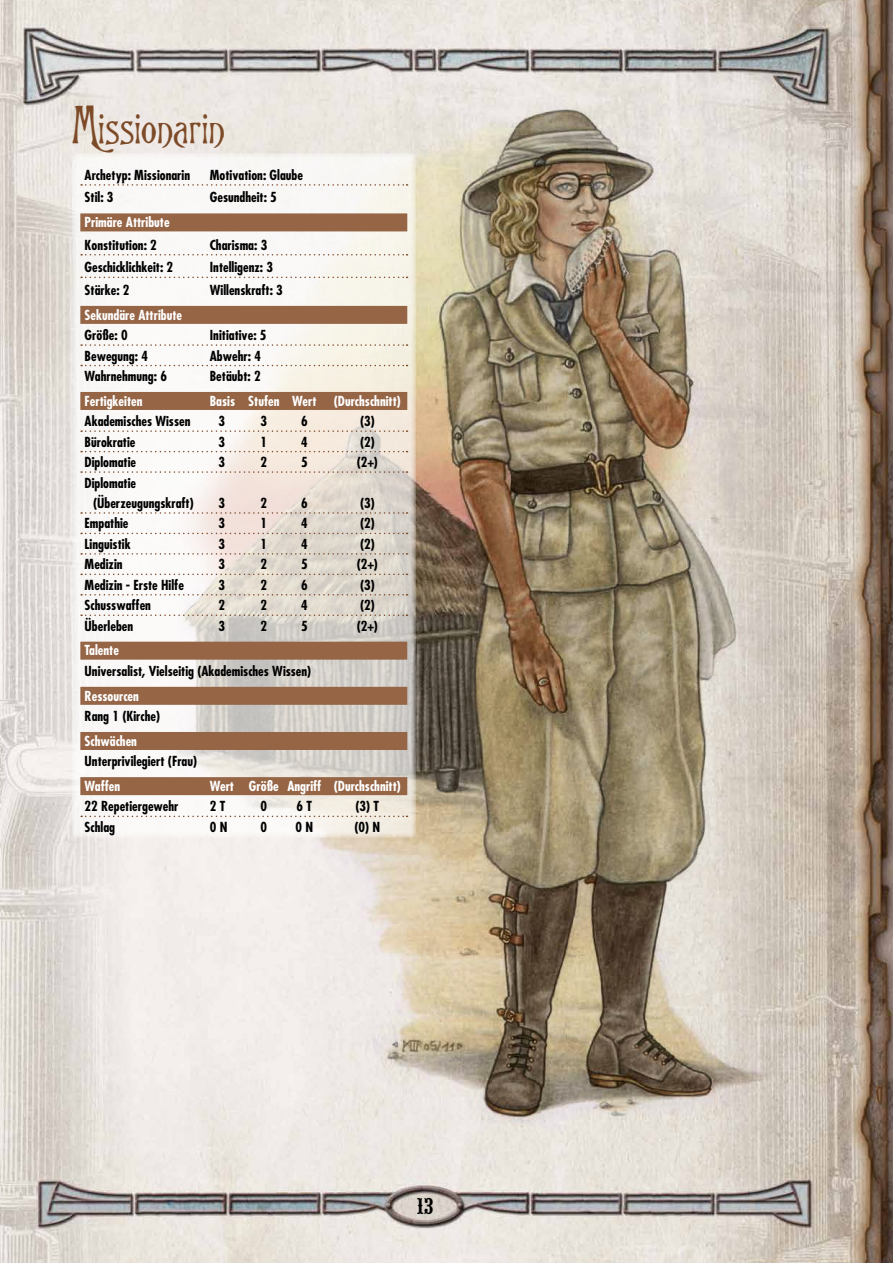
<style>
.page{position:relative;width:893px;height:1263px;background:#fff}
.page>*{position:absolute;margin:0;border:0;box-sizing:border-box;transform-origin:0 0}
.t1{font:45px "Goodfellow";color:#7d4a27}
.t2{font:24px "URW Wood Typ D";color:#000}
.t3{font:700 condensed 13.5px/20.4px "Futura";color:#000}
.t4{font:700 condensed 13.5px "Futura";color:#fff}
</style>
<div class="page">
<img style="left:0;top:0;width:893px;height:1263px">
<img style="left:107px;top:43px;width:688px;height:1134px">
<svg style="left:72px;top:153px;width:344px;height:685px;fill:#f8f5f2"></svg>
<svg style="left:81px;top:184px;width:327px;height:2px"></svg>
<div style="left:80px;top:213px;width:327px;height:18px;background:#956546"></div>
<svg style="left:81px;top:254px;width:327px;height:1px"></svg>
<svg style="left:81px;top:277px;width:327px;height:1px"></svg>
<div style="left:80px;top:306px;width:327px;height:18px;background:#956546"></div>
<svg style="left:81px;top:344px;width:327px;height:2px"></svg>
<svg style="left:81px;top:365px;width:327px;height:1px"></svg>
<div style="left:80px;top:392px;width:327px;height:18px;background:#956546"></div>
<svg style="left:81px;top:430px;width:327px;height:2px"></svg>
<svg style="left:81px;top:451px;width:327px;height:1px"></svg>
<svg style="left:81px;top:471px;width:327px;height:2px"></svg>
<svg style="left:81px;top:512px;width:327px;height:2px"></svg>
<svg style="left:81px;top:533px;width:327px;height:1px"></svg>
<svg style="left:81px;top:553px;width:327px;height:2px"></svg>
<svg style="left:81px;top:574px;width:327px;height:1px"></svg>
<svg style="left:81px;top:594px;width:327px;height:1px"></svg>
<svg style="left:81px;top:614px;width:327px;height:2px"></svg>
<div style="left:80px;top:642px;width:327px;height:18px;background:#956546"></div>
<div style="left:80px;top:687px;width:327px;height:18px;background:#956546"></div>
<div style="left:80px;top:732px;width:327px;height:18px;background:#956546"></div>
<div style="left:80px;top:777px;width:327px;height:18px;background:#956546"></div>
<svg style="left:81px;top:815px;width:327px;height:2px"></svg>
<h1 class="t1" style="left:72px;top:95px;width:155px">Missionarin</h1>
<p class="t3" style="left:85px;top:165px;width:107px">Archetyp: Missionarin</p>
<p class="t3" style="left:210px;top:165px;width:95px">Motivation: Glaube</p>
<p class="t3" style="left:85px;top:187px;width:30px">Stil: 3</p>
<p class="t3" style="left:210px;top:187px;width:69px">Gesundheit: 5</p>
<p class="t4" style="left:85px;top:213px;width:87px">Primäre Attribute</p>
<p class="t3" style="left:85px;top:234px;width:74px">Konstitution: 2</p>
<p class="t3" style="left:210px;top:234px;width:59px">Charisma: 3</p>
<p class="t3" style="left:85px;top:257px;width:90px">Geschicklichkeit: 2</p>
<p class="t3" style="left:210px;top:257px;width:65px">Intelligenz: 3</p>
<p class="t3" style="left:85px;top:280px;width:46px">Stärke: 2</p>
<p class="t3" style="left:210px;top:280px;width:75px">Willenskraft: 3</p>
<p class="t4" style="left:85px;top:306px;width:99px">Sekundäre Attribute</p>
<p class="t3" style="left:85px;top:325px;width:45px">Größe: 0</p>
<p class="t3" style="left:210px;top:325px;width:58px">Initiative: 5</p>
<p class="t3" style="left:85px;top:345px;width:65px">Bewegung: 4</p>
<p class="t3" style="left:210px;top:345px;width:53px">Abwehr: 4</p>
<p class="t3" style="left:85px;top:366px;width:84px">Wahrnehmung: 6</p>
<p class="t3" style="left:210px;top:366px;width:53px">Betäubt: 2</p>
<p class="t4" style="left:85px;top:392px;width:59px">Fertigkeiten</p>
<p class="t4" style="left:210px;top:392px;width:108px">Basis Stufen Wert</p>
<p class="t4" style="left:334px;top:392px;width:69px">(Durchschnitt)</p>
<p class="t3" style="left:85px;top:411px;width:107px">Akademisches Wissen</p>
<p class="t3" style="left:219px;top:411px;width:8px">3</p>
<p class="t3" style="left:261px;top:411px;width:8px">3</p>
<p class="t3" style="left:301px;top:411px;width:8px">6</p>
<p class="t3" style="left:360px;top:411px;width:16px">(3)</p>
<p class="t3" style="left:85px;top:431px;width:52px">Bürokratie</p>
<p class="t3" style="left:219px;top:431px;width:8px">3</p>
<p class="t3" style="left:261px;top:431px;width:8px">1</p>
<p class="t3" style="left:301px;top:431px;width:8px">4</p>
<p class="t3" style="left:360px;top:431px;width:16px">(2)</p>
<p class="t3" style="left:85px;top:452px;width:53px">Diplomatie</p>
<p class="t3" style="left:219px;top:452px;width:8px">3</p>
<p class="t3" style="left:261px;top:452px;width:8px">2</p>
<p class="t3" style="left:301px;top:452px;width:8px">5</p>
<p class="t3" style="left:357px;top:452px;width:23px">(2+)</p>
<p class="t3" style="left:93px;top:472px;width:102px;text-indent:-9px">Diplomatie (Überzeugungskraft)</p>
<p class="t3" style="left:219px;top:493px;width:8px">3</p>
<p class="t3" style="left:261px;top:493px;width:8px">2</p>
<p class="t3" style="left:301px;top:493px;width:8px">6</p>
<p class="t3" style="left:360px;top:493px;width:16px">(3)</p>
<p class="t3" style="left:85px;top:513px;width:45px">Empathie</p>
<p class="t3" style="left:219px;top:513px;width:8px">3</p>
<p class="t3" style="left:261px;top:513px;width:8px">1</p>
<p class="t3" style="left:301px;top:513px;width:8px">4</p>
<p class="t3" style="left:360px;top:513px;width:16px">(2)</p>
<p class="t3" style="left:85px;top:534px;width:48px">Linguistik</p>
<p class="t3" style="left:219px;top:534px;width:8px">3</p>
<p class="t3" style="left:261px;top:534px;width:8px">1</p>
<p class="t3" style="left:301px;top:534px;width:8px">4</p>
<p class="t3" style="left:360px;top:534px;width:16px">(2)</p>
<p class="t3" style="left:85px;top:554px;width:39px">Medizin</p>
<p class="t3" style="left:219px;top:554px;width:8px">3</p>
<p class="t3" style="left:261px;top:554px;width:8px">2</p>
<p class="t3" style="left:301px;top:554px;width:8px">5</p>
<p class="t3" style="left:357px;top:554px;width:23px">(2+)</p>
<p class="t3" style="left:85px;top:574px;width:101px">Medizin - Erste Hilfe</p>
<p class="t3" style="left:219px;top:574px;width:8px">3</p>
<p class="t3" style="left:261px;top:574px;width:8px">2</p>
<p class="t3" style="left:301px;top:574px;width:8px">6</p>
<p class="t3" style="left:360px;top:574px;width:16px">(3)</p>
<p class="t3" style="left:85px;top:595px;width:68px">Schusswaffen</p>
<p class="t3" style="left:219px;top:595px;width:8px">2</p>
<p class="t3" style="left:261px;top:595px;width:8px">2</p>
<p class="t3" style="left:301px;top:595px;width:8px">4</p>
<p class="t3" style="left:360px;top:595px;width:16px">(2)</p>
<p class="t3" style="left:85px;top:615px;width:50px">Überleben</p>
<p class="t3" style="left:219px;top:615px;width:8px">3</p>
<p class="t3" style="left:261px;top:615px;width:8px">2</p>
<p class="t3" style="left:301px;top:615px;width:8px">5</p>
<p class="t3" style="left:357px;top:615px;width:23px">(2+)</p>
<p class="t4" style="left:85px;top:642px;width:36px">Talente</p>
<p class="t3" style="left:85px;top:660px;width:228px">Universalist, Vielseitig (Akademisches Wissen)</p>
<p class="t4" style="left:85px;top:687px;width:56px">Ressourcen</p>
<p class="t3" style="left:85px;top:706px;width:77px">Rang 1 (Kirche)</p>
<p class="t4" style="left:85px;top:732px;width:54px">Schwächen</p>
<p class="t3" style="left:85px;top:751px;width:114px">Unterprivilegiert (Frau)</p>
<p class="t4" style="left:85px;top:777px;width:37px">Waffen</p>
<p class="t4" style="left:210px;top:777px;width:193px">Wert Größe Angriff (Durchschnitt)</p>
<p class="t3" style="left:85px;top:796px;width:95px">22 Repetiergewehr</p>
<p class="t3" style="left:210px;top:796px;width:17px">2 T</p>
<p class="t3" style="left:261px;top:796px;width:8px">0</p>
<p class="t3" style="left:297px;top:796px;width:17px">6 T</p>
<p class="t3" style="left:356px;top:796px;width:25px">(3) T</p>
<p class="t3" style="left:85px;top:816px;width:32px">Schlag</p>
<p class="t3" style="left:210px;top:816px;width:19px">0 N</p>
<p class="t3" style="left:261px;top:816px;width:8px">0</p>
<p class="t3" style="left:295px;top:816px;width:19px">0 N</p>
<p class="t3" style="left:354px;top:816px;width:27px">(0) N</p>
<h2 class="t2" style="left:417px;top:1193px;width:18px">13</h2>
</div>
